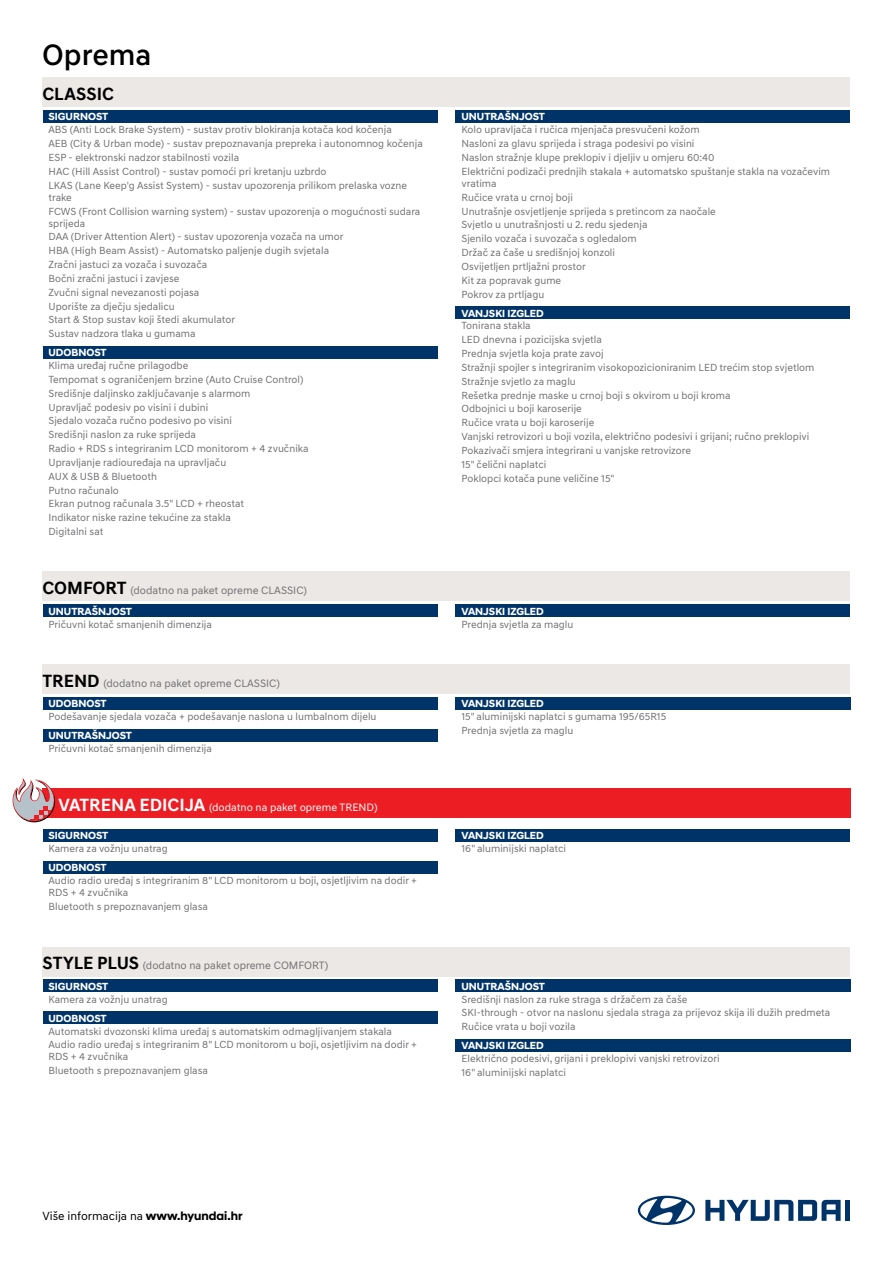
<style>
.page{position:relative;width:893px;height:1263px;background:#fff}
.page>*{position:absolute;margin:0;border:0;box-sizing:border-box;transform-origin:0 0}
.t1{font:500 30px "Hyundai Sans Text";color:#000}
.t2{font:700 18px "Hyundai Sans Text";letter-spacing:.005em;color:#000}
.t3{font:700 18px "Hyundai Sans Text";color:#fff}
.t4{font:12px "Hyundai Sans Text";color:#000}
.t5{font:10.95px "Hyundai Sans Text";color:#717073}
.t6{font:10.95px "Hyundai Sans Text";color:#fff}
.t7{font:10.5px/13.8px "Hyundai Sans Text";color:#717073}
.t8{font:700 10.5px "Hyundai Sans Head";color:#fff}
.s1{font-weight:700;font-size:18px;color:#000}
.s2{font-weight:700;font-size:18px}
.s3{font-family:"Hyundai Sans Head";font-weight:700}
</style>
<div class="page">
<div style="left:43px;top:665px;width:807px;height:29px;background:#ece8e5"></div>
<div style="left:43px;top:571px;width:807px;height:30px;background:#ece8e5"></div>
<div style="left:43px;top:77px;width:807px;height:29px;background:#ece8e5"></div>
<svg style="left:705px;top:1200px;width:136px;height:21px"></svg>
<div style="left:845px;top:1200px;width:5px;height:21px;background:#003469"></div>
<svg style="left:638px;top:1196px;width:57px;height:29px"></svg>
<div style="left:43px;top:605px;width:394px;height:12px;background:#003469"></div>
<div style="left:455px;top:605px;width:395px;height:12px;background:#003469"></div>
<div style="left:455px;top:697px;width:396px;height:12px;background:#003469"></div>
<div style="left:43px;top:697px;width:394px;height:12px;background:#003469"></div>
<div style="left:43px;top:729px;width:394px;height:12px;background:#003469"></div>
<div style="left:455px;top:110px;width:395px;height:13px;background:#003469"></div>
<div style="left:455px;top:306px;width:395px;height:13px;background:#003469"></div>
<div style="left:43px;top:110px;width:394px;height:13px;background:#003469"></div>
<div style="left:43px;top:346px;width:394px;height:12px;background:#003469"></div>
<div style="left:43px;top:947px;width:807px;height:29px;background:#ece8e5"></div>
<div style="left:455px;top:979px;width:396px;height:13px;background:#003469"></div>
<div style="left:455px;top:1039px;width:396px;height:12px;background:#003469"></div>
<div style="left:43px;top:979px;width:394px;height:13px;background:#003469"></div>
<div style="left:43px;top:1011px;width:394px;height:13px;background:#003469"></div>
<div style="left:43px;top:788px;width:808px;height:30px;background:#ed1d24"></div>
<div style="left:43px;top:829px;width:394px;height:12px;background:#003469"></div>
<div style="left:43px;top:861px;width:394px;height:12px;background:#003469"></div>
<svg style="left:13px;top:778px;width:42px;height:44px"></svg>
<div style="left:455px;top:829px;width:395px;height:12px;background:#003469"></div>
<h1 class="t1" style="left:42px;top:36px;width:111px">Oprema</h1>
<h2 class="t2" style="left:43px;top:83px;width:73px">CLASSIC</h2>
<p class="t8" style="left:49px;top:111px;width:33px">SIGURNOST</p>
<p class="t7" style="left:49px;top:123px;width:376px">ABS (Anti Lock Brake System) - sustav protiv blokiranja kotača kod kočenja<br>AEB (City &amp; Urban mode) - sustav prepoznavanja prepreka i autonomnog kočenja ESP - elektronski nadzor stabilnosti vozila<br>HAC (Hill Assist Control) - sustav pomoći pri kretanju uzbrdo<br>LKAS (Lane Keep'g Assist System) - sustav upozorenja prilikom prelaska vozne</p>
<p class="t7" style="left:49px;top:190px;width:373px">trake<br>FCWS (Front Collision warning system) - sustav upozorenja o mogućnosti sudara</p>
<p class="t7" style="left:49px;top:216px;width:297px">sprijeda<br>DAA (Driver Attention Alert) - sustav upozorenja vozača na umor HBA (High Beam Assist) - Automatsko paljenje dugih svjetala Zračni jastuci za vozača i suvozača<br>Bočni zračni jastuci i zavjese<br>Zvučni signal nevezanosti pojasa<br>Uporište za dječju sjedalicu<br>Start &amp; Stop sustav koji štedi akumulator<br>Sustav nadzora tlaka u gumama</p>
<p class="t8" style="left:49px;top:346px;width:16px">UDOBNOST</p>
<p class="t7" style="left:49px;top:359px;width:261px">Klima uređaj ručne prilagodbe<br>Tempomat s ograničenjem brzine (Auto Cruise Control)<br>Središnje daljinsko zaključavanje s alarmom<br>Upravljač podesiv po visini i dubini<br>Sjedalo vozača ručno podesivo po visini<br>Središnji naslon za ruke sprijeda<br>Radio + RDS s integriranim LCD monitorom + 4 zvučnika Upravljanje radiouređaja na upravljaču<br>AUX &amp; USB &amp; Bluetooth<br>Putno računalo<br>Ekran putnog računala 3.5" LCD + rheostat<br>Indikator niske razine tekućine za stakla<br>Digitalni sat</p>
<p class="t5" style="left:43px;top:584px;width:266px"><span class="s1">COMFORT</span> (dodatno na paket opreme CLASSIC)</p>
<p class="t8" style="left:49px;top:605px;width:58px">UNUTRAŠNJOST</p>
<p class="t7" style="left:49px;top:617px;width:165px">Pričuvni kotač smanjenih dimenzija</p>
<p class="t5" style="left:43px;top:676px;width:239px"><span class="s1">TREND</span> (dodatno na paket opreme CLASSIC)</p>
<p class="t8" style="left:49px;top:697px;width:16px">UDOBNOST</p>
<p class="t7" style="left:49px;top:710px;width:329px">Podešavanje sjedala vozača + podešavanje naslona u lumbalnom dijelu</p>
<p class="t8" style="left:49px;top:729px;width:58px">UNUTRAŠNJOST</p>
<p class="t7" style="left:49px;top:742px;width:165px">Pričuvni kotač smanjenih dimenzija</p>
<h2 class="t3" style="left:59px;top:794px;width:23px">VATREN</h2>
<p class="t6" style="left:124px;top:801px;width:255px"><span class="s2">A EDICIJA</span> (dodatno na paket opreme TREND)</p>
<p class="t8" style="left:49px;top:829px;width:33px">SIGURNOST</p>
<p class="t7" style="left:49px;top:842px;width:121px">Kamera za vožnju unatrag</p>
<p class="t8" style="left:49px;top:861px;width:16px">UDOBNOST</p>
<p class="t7" style="left:49px;top:874px;width:370px;line-height:12px">Audio radio uređaj s integriranim 8" LCD monitorom u boji, osjetljivim na dodir +<br>RDS + 4 zvučnika</p>
<p class="t7" style="left:49px;top:899px;width:161px">Bluetooth s prepoznavanjem glasa</p>
<p class="t5" style="left:43px;top:958px;width:287px"><span class="s1">STYLE PLUS</span> (dodatno na paket opreme COMFORT)</p>
<p class="t8" style="left:49px;top:980px;width:33px">SIGURNOST</p>
<p class="t7" style="left:49px;top:992px;width:121px">Kamera za vožnju unatrag</p>
<p class="t8" style="left:49px;top:1012px;width:16px">UDOBNOST</p>
<p class="t7" style="left:49px;top:1024px;width:370px">Automatski dvozonski klima uređaj s automatskim odmagljivanjem stakala<br>Audio radio uređaj s integriranim 8" LCD monitorom u boji, osjetljivim na dodir +</p>
<p class="t7" style="left:49px;top:1050px;width:161px">RDS + 4 zvučnika<br>Bluetooth s prepoznavanjem glasa</p>
<p class="t8" style="left:461px;top:111px;width:58px">UNUTRAŠNJOST</p>
<p class="t7" style="left:461px;top:123px;width:370px">Kolo upravljača i ručica mjenjača presvučeni kožom<br>Nasloni za glavu sprijeda i straga podesivi po visini<br>Naslon stražnje klupe preklopiv i djeljiv u omjeru 60:40<br>Električni podizači prednjih stakala + automatsko spuštanje stakla na vozačevim</p>
<p class="t7" style="left:461px;top:176px;width:256px">vratima<br>Ručice vrata u crnoj boji<br>Unutrašnje osvjetljenje sprijeda s pretincom za naočale<br>Svjetlo u unutrašnjosti u 2. redu sjedenja<br>Sjenilo vozača i suvozača s ogledalom<br>Držač za čaše u središnjoj konzoli<br>Osvijetljen prtljažni prostor<br>Kit za popravak gume<br>Pokrov za prtljagu</p>
<p class="t8" style="left:461px;top:307px;width:21px">VANJSKI</p>
<p class="t8" style="left:507px;top:307px;width:24px">IZGLED</p>
<p class="t7" style="left:461px;top:319px;width:354px">Tonirana stakla<br>LED dnevna i pozicijska svjetla<br>Prednja svjetla koja prate zavoj<br>Stražnji spojler s integriranim visokopozicioniranim LED trećim stop svjetlom Stražnje svjetlo za maglu<br>Rešetka prednje maske u crnoj boji s okvirom u boji kroma<br>Odbojnici u boji karoserije<br>Ručice vrata u boji karoserije<br>Vanjski retrovizori u boji vozila, električno podesivi i grijani; ručno preklopivi Pokazivači smjera integrirani u vanjske retrovizore<br>15" čelični naplatci<br>Poklopci kotača pune veličine 15"</p>
<p class="t8" style="left:461px;top:605px;width:21px">VANJSKI</p>
<p class="t8" style="left:507px;top:605px;width:24px">IZGLED</p>
<p class="t7" style="left:461px;top:617px;width:113px">Prednja svjetla za maglu</p>
<p class="t8" style="left:461px;top:697px;width:21px">VANJSKI</p>
<p class="t8" style="left:507px;top:697px;width:24px">IZGLED</p>
<p class="t7" style="left:461px;top:710px;width:206px">15" aluminijski naplatci s gumama 195/65R15<br>Prednja svjetla za maglu</p>
<p class="t8" style="left:461px;top:829px;width:21px">VANJSKI</p>
<p class="t8" style="left:507px;top:829px;width:24px">IZGLED</p>
<p class="t7" style="left:461px;top:842px;width:106px">16" aluminijski naplatci</p>
<p class="t8" style="left:461px;top:980px;width:58px">UNUTRAŠNJOST</p>
<p class="t7" style="left:461px;top:992px;width:370px">Središnji naslon za ruke straga s držačem za čaše<br>SKI-through - otvor na naslonu sjedala straga za prijevoz skija ili dužih predmeta<br>Ručice vrata u boji vozila</p>
<p class="t8" style="left:461px;top:1039px;width:21px">VANJSKI</p>
<p class="t8" style="left:507px;top:1039px;width:24px">IZGLED</p>
<p class="t7" style="left:461px;top:1052px;width:260px">Električno podesivi, grijani i preklopivi vanjski retrovizori<br>16" aluminijski naplatci</p>
<p class="t4" style="left:43px;top:1209px;width:201px">Više informacija na <span class="s3">www.hyundai.hr</span></p>
</div>
